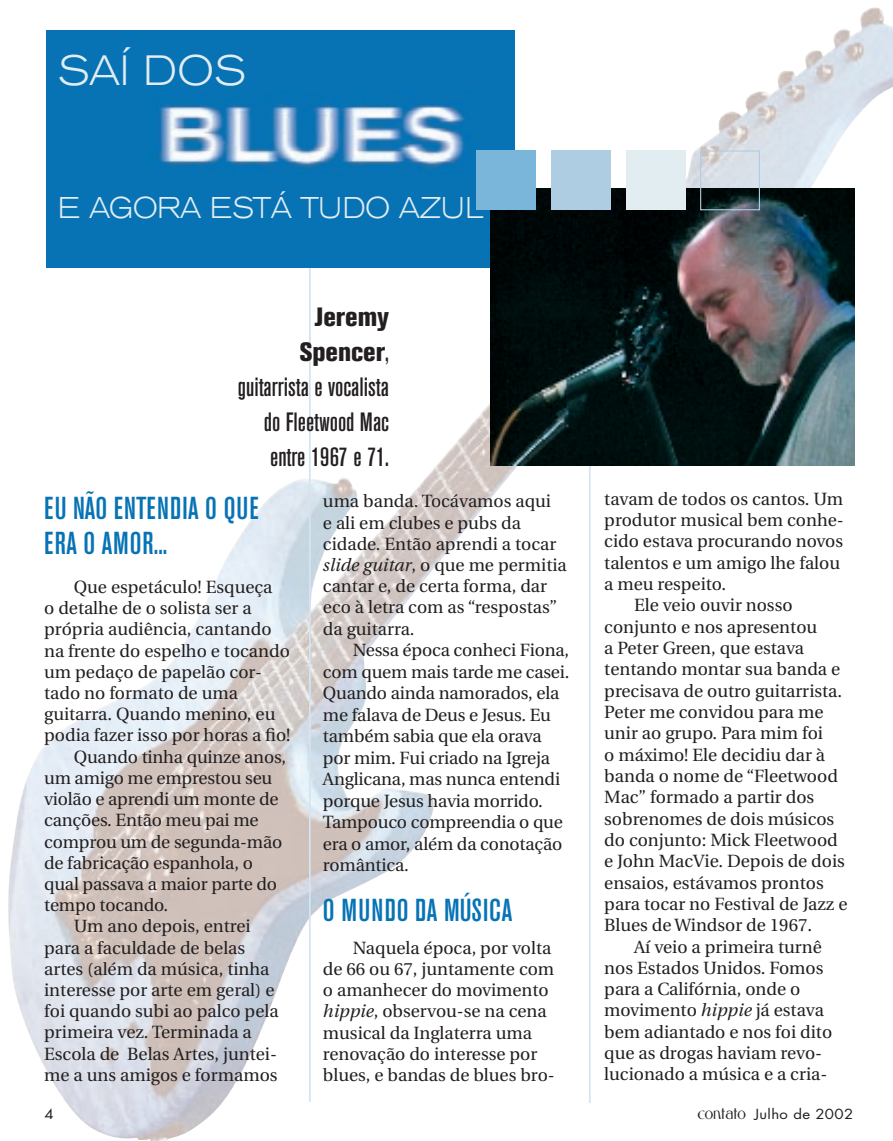
<style>
.page{position:relative;width:893px;height:1141px;background:#fff}
.page>*{position:absolute;margin:0;border:0;box-sizing:border-box;transform-origin:0 0}
.t1{font:300 expanded 42px "Akzidenz Grotesk BE";letter-spacing:.01em;color:#e2edf2;scale:.93 1}
.t2{font:500 condensed 31.5px/35px "Akzidenz Grotesk BE";letter-spacing:.03em;color:#0773b5}
.t3{font:300 expanded 29.75px "Akzidenz Grotesk BE";letter-spacing:-.005em;color:#e2edf2;scale:.9 1}
.t4{font:500 condensed 26.25px/35px "Akzidenz Grotesk BE";color:#231f20;text-align:right}
.t5{font:17.68px/21.2px "Utopia";color:#231f20}
.t6{font:13.47px "Futura";letter-spacing:.025em;color:#231f20;scale:1.1 1}
.s1{font-weight:800}
.s2{font-style:italic}
.s3{font-family:"Gabriel";font-weight:700}
</style>
<div class="page">
<img style="left:8px;top:7px;width:885px;height:1134px">
<hr style="left:309px;top:32px;width:2px;height:1070px;background:#d4e4f0">
<hr style="left:589px;top:252px;width:2px;height:851px;background:#d4e4f0">
<div style="left:46px;top:30px;width:469px;height:238px;background:#0773b5"></div>
<img style="left:159px;top:104px;width:306px;height:65px">
<img style="left:490px;top:189px;width:364px;height:276px">
<div style="left:551px;top:150px;width:60px;height:60px;background:#aecde2"></div>
<div style="left:626px;top:150px;width:60px;height:60px;background:#e2edf2"></div>
<div style="left:700px;top:150px;width:60px;height:60px;border:1px solid #aecde2"></div>
<div style="left:476px;top:150px;width:60px;height:60px;background:#79b6da"></div>
<h1 class="t1" style="left:58px;top:47px;width:204px">SAÍ DOS</h1>
<h3 class="t3" style="left:58px;top:191px;width:474px">E AGORA ESTÁ TUDO AZUL</h3>
<h3 class="t4" style="left:238px;top:300px;width:153px"><span class="s1">Jeremy<br>Spencer</span>, guitarrista e vocalista do Fleetwood Mac entre 1967 e 71.</h3>
<h2 class="t2" style="left:44px;top:492px;width:216px">EU NÃO ENTENDIA O QUE<br>ERA O AMOR...</h2>
<p class="t5" style="left:74px;top:577px;width:200px">Que espetáculo! Esqueça</p>
<p class="t5" style="left:44px;top:598px;width:209px">o detalhe de o solista ser a</p>
<p class="t5" style="left:44px;top:619px;width:229px">própria audiência, cantando</p>
<p class="t5" style="left:44px;top:640px;width:247px">na frente do espelho e tocando</p>
<p class="t5" style="left:44px;top:662px;width:219px">um pedaço de papelão cor-</p>
<p class="t5" style="left:44px;top:683px;width:195px">tado no formato de uma</p>
<p class="t5" style="left:44px;top:704px;width:233px">guitarra. Quando menino, eu</p>
<p class="t5" style="left:44px;top:725px;width:248px">podia fazer isso por horas a fio!</p>
<p class="t5" style="left:74px;top:746px;width:214px">Quando tinha quinze anos,</p>
<p class="t5" style="left:44px;top:768px;width:230px">um amigo me emprestou seu</p>
<p class="t5" style="left:44px;top:789px;width:236px">violão e aprendi um monte de</p>
<p class="t5" style="left:44px;top:810px;width:216px">canções. Então meu pai me</p>
<p class="t5" style="left:44px;top:831px;width:240px">comprou um de segunda-mão</p>
<p class="t5" style="left:44px;top:852px;width:210px">de fabricação espanhola, o</p>
<p class="t5" style="left:44px;top:874px;width:234px">qual passava a maior parte do</p>
<p class="t5" style="left:44px;top:895px;width:126px">tempo tocando.</p>
<p class="t5" style="left:74px;top:916px;width:178px">Um ano depois, entrei</p>
<p class="t5" style="left:44px;top:937px;width:203px">para a faculdade de belas</p>
<p class="t5" style="left:44px;top:959px;width:227px">artes (além da música, tinha</p>
<p class="t5" style="left:44px;top:980px;width:232px">interesse por arte em geral) e</p>
<p class="t5" style="left:44px;top:1001px;width:236px">foi quando subi ao palco pela</p>
<p class="t5" style="left:44px;top:1022px;width:209px">primeira vez. Terminada a</p>
<p class="t5" style="left:44px;top:1043px;width:234px">Escola de Belas Artes, juntei-</p>
<p class="t5" style="left:44px;top:1065px;width:235px">me a uns amigos e formamos</p>
<p class="t5" style="left:323px;top:491px;width:245px">uma banda. Tocávamos aqui<br>e ali em clubes e pubs da cidade. Então aprendi a tocar <span class="s2">slide guitar</span>, o que me permitia cantar e, de certa forma, dar eco à letra com as “respostas” da guitarra.</p>
<p class="t5" style="left:323px;top:640px;width:248px;text-indent:30px">Nessa época conheci Fiona, com quem mais tarde me casei.<br>Quando ainda namorados, ela me falava de Deus e Jesus. Eu também sabia que ela orava por mim. Fui criado na Igreja<br>Anglicana, mas nunca entendi porque Jesus havia morrido.<br>Tampouco compreendia o que era o amor, além da conotação romântica.</p>
<h2 class="t2" style="left:323px;top:894px;width:191px">O MUNDO DA MÚSICA</h2>
<p class="t5" style="left:323px;top:938px;width:233px;text-indent:30px">Naquela época, por volta de 66 ou 67, juntamente com o amanhecer do movimento <span class="s2">hippie</span>, observou-se na cena musical da Inglaterra uma renovação do interesse por blues, e bandas de blues bro-</p>
<p class="t5" style="left:604px;top:489px;width:240px">tavam de todos os cantos. Um</p>
<p class="t5" style="left:604px;top:510px;width:241px">produtor musical bem conhe-</p>
<p class="t5" style="left:604px;top:531px;width:240px">cido estava procurando novos</p>
<p class="t5" style="left:604px;top:552px;width:237px">talentos e um amigo lhe falou</p>
<p class="t5" style="left:604px;top:574px;width:123px">a meu respeito.</p>
<p class="t5" style="left:634px;top:595px;width:160px">Ele veio ouvir nosso</p>
<p class="t5" style="left:604px;top:616px;width:214px">conjunto e nos apresentou</p>
<p class="t5" style="left:604px;top:638px;width:201px">a Peter Green, que estava</p>
<p class="t5" style="left:604px;top:659px;width:238px">tentando montar sua banda e</p>
<p class="t5" style="left:604px;top:680px;width:239px">precisava de outro guitarrista.</p>
<p class="t5" style="left:604px;top:702px;width:221px">Peter me convidou para me</p>
<p class="t5" style="left:604px;top:723px;width:220px">unir ao grupo. Para mim foi</p>
<p class="t5" style="left:604px;top:744px;width:222px">o máximo! Ele decidiu dar à</p>
<p class="t5" style="left:604px;top:766px;width:235px">banda o nome de “Fleetwood</p>
<p class="t5" style="left:604px;top:787px;width:211px">Mac” formado a partir dos</p>
<p class="t5" style="left:604px;top:808px;width:232px">sobrenomes de dois músicos</p>
<p class="t5" style="left:604px;top:830px;width:235px">do conjunto: Mick Fleetwood</p>
<p class="t5" style="left:604px;top:851px;width:242px">e John MacVie. Depois de dois</p>
<p class="t5" style="left:604px;top:873px;width:221px">ensaios, estávamos prontos</p>
<p class="t5" style="left:604px;top:894px;width:245px">para tocar no Festival de Jazz e</p>
<p class="t5" style="left:604px;top:915px;width:209px">Blues de Windsor de 1967.</p>
<p class="t5" style="left:634px;top:936px;width:189px">Aí veio a primeira turnê</p>
<p class="t5" style="left:604px;top:958px;width:221px">nos Estados Unidos. Fomos</p>
<p class="t5" style="left:604px;top:979px;width:198px">para a Califórnia, onde o</p>
<p class="t5" style="left:604px;top:1000px;width:221px">movimento <span class="s2">hippie</span> já estava</p>
<p class="t5" style="left:604px;top:1021px;width:229px">bem adiantado e nos foi dito</p>
<p class="t5" style="left:604px;top:1042px;width:219px">que as drogas haviam revo-</p>
<p class="t5" style="left:604px;top:1064px;width:225px">lucionado a música e a cria-</p>
<p class="t6" style="left:45px;top:1106px;width:10px">4</p>
<p class="t6" style="left:698px;top:1106px;width:143px"><span class="s3">CONTATO</span> Julho de 2002</p>
</div>
